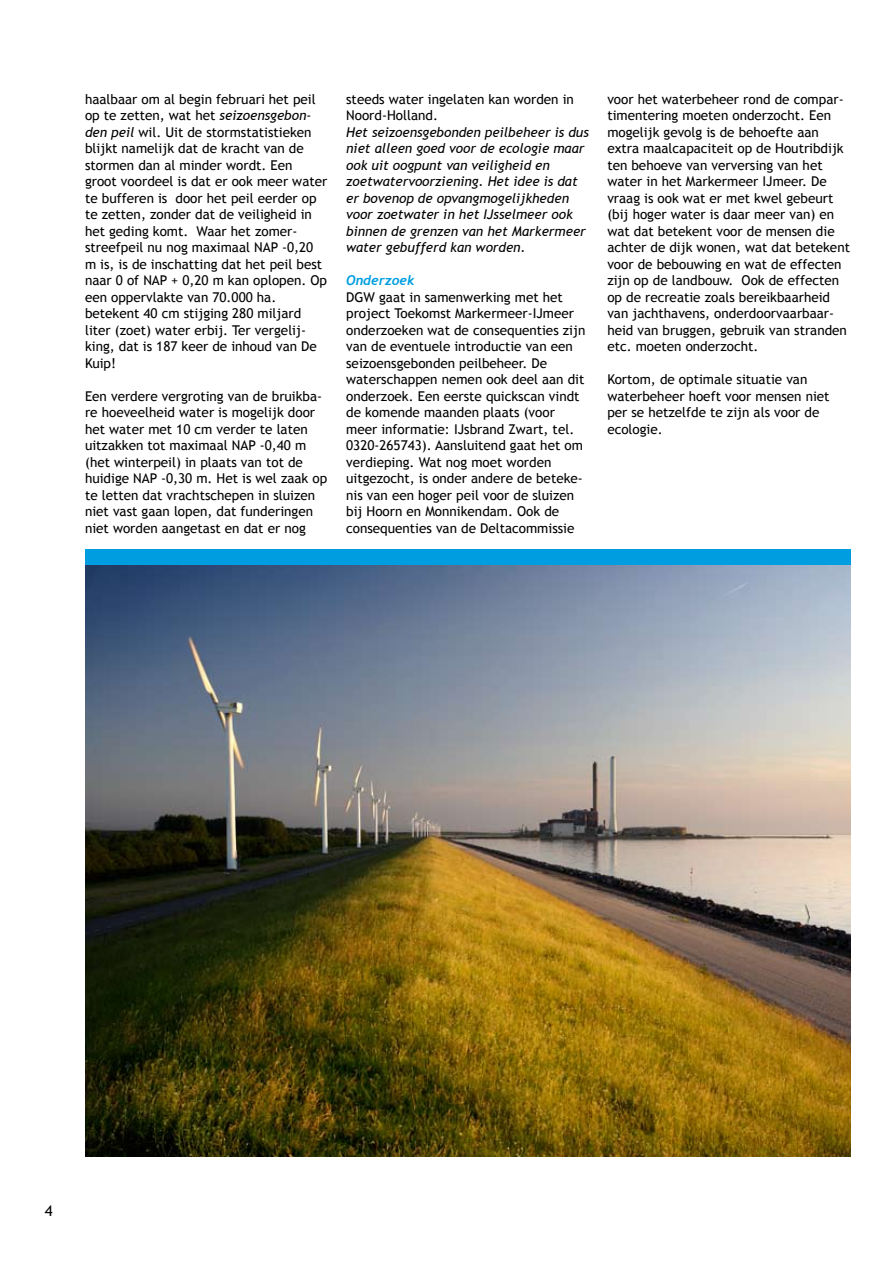
<style>
.page{position:relative;width:893px;height:1263px;background:#fff}
.page>*{position:absolute;margin:0;border:0;box-sizing:border-box;transform-origin:0 0}
.t1{font:13.5px/16.5px "Trebuchet MS";color:#000}
.t2{font:italic 13.5px/16.5px "Trebuchet MS";color:#000}
.t3{font:italic 700 13.5px "Trebuchet";color:#009ee0}
.s1{font-style:italic}
</style>
<div class="page">
<div style="left:85px;top:549px;width:765px;height:17px;background:#009ee0"></div>
<img style="left:85px;top:566px;width:765px;height:591px">
<p class="t1" style="left:85px;top:91px;width:244px">haalbaar om al begin februari het peil op te zetten, wat het <span class="s1">seizoensgebon&shy;den peil</span> wil. Uit de stormstatistieken blijkt namelijk dat de kracht van de stormen dan al minder wordt. Een groot voordeel is dat er ook meer water te bufferen is door het peil eerder op te zetten, zonder dat de veiligheid in het geding komt. Waar het zomer&shy;streefpeil nu nog maximaal NAP -0,20 m is, is de inschatting dat het peil best naar 0 of NAP + 0,20 m kan oplopen. Op een oppervlakte van 70.000 ha. betekent 40 cm stijging 280 miljard liter (zoet) water erbij. Ter vergelij&shy;king, dat is 187 keer de inhoud van De Kuip!</p>
<p class="t1" style="left:85px;top:388px;width:244px">Een verdere vergroting van de bruikba&shy;re hoeveelheid water is mogelijk door het water met 10 cm verder te laten uitzakken tot maximaal NAP -0,40 m (het winterpeil) in plaats van tot de huidige NAP -0,30 m. Het is wel zaak op te letten dat vrachtschepen in sluizen niet vast gaan lopen, dat funderingen niet worden aangetast en dat er nog</p>
<p class="t1" style="left:346px;top:91px;width:229px">steeds water ingelaten kan worden in<br>Noord-Holland.</p>
<p class="t2" style="left:346px;top:124px;width:244px">Het seizoensgebonden peilbeheer is dus niet alleen goed voor de ecologie maar ook uit oogpunt van veiligheid en zoetwatervoorziening. Het idee is dat er bovenop de opvangmogelijkheden voor zoetwater in het IJsselmeer ook binnen de grenzen van het Markermeer water gebufferd kan worden.</p>
<p class="t3" style="left:346px;top:272px;width:70px">Onderzoek</p>
<p class="t1" style="left:346px;top:289px;width:241px">DGW gaat in samenwerking met het project Toekomst Markermeer-IJmeer onderzoeken wat de consequenties zijn van de eventuele introductie van een seizoensgebonden peilbeheer. De waterschappen nemen ook deel aan dit onderzoek. Een eerste quickscan vindt de komende maanden plaats (voor meer informatie: IJsbrand Zwart, tel.<br>0320-265743). Aansluitend gaat het om verdieping. Wat nog moet worden uitgezocht, is onder andere de beteke&shy;nis van een hoger peil voor de sluizen bij Hoorn en Monnikendam. Ook de consequenties van de Deltacommissie</p>
<p class="t1" style="left:607px;top:91px;width:244px">voor het waterbeheer rond de compar&shy;timentering moeten onderzocht. Een mogelijk gevolg is de behoefte aan extra maalcapaciteit op de Houtribdijk ten behoeve van verversing van het water in het Markermeer IJmeer. De vraag is ook wat er met kwel gebeurt (bij hoger water is daar meer van) en wat dat betekent voor de mensen die achter de dijk wonen, wat dat betekent voor de bebouwing en wat de effecten zijn op de landbouw. Ook de effecten op de recreatie zoals bereikbaarheid van jachthavens, onderdoorvaarbaar&shy;heid van bruggen, gebruik van stranden etc. moeten onderzocht.</p>
<p class="t1" style="left:607px;top:371px;width:224px">Kortom, de optimale situatie van waterbeheer hoeft voor mensen niet per se hetzelfde te zijn als voor de ecologie.</p>
</div>
